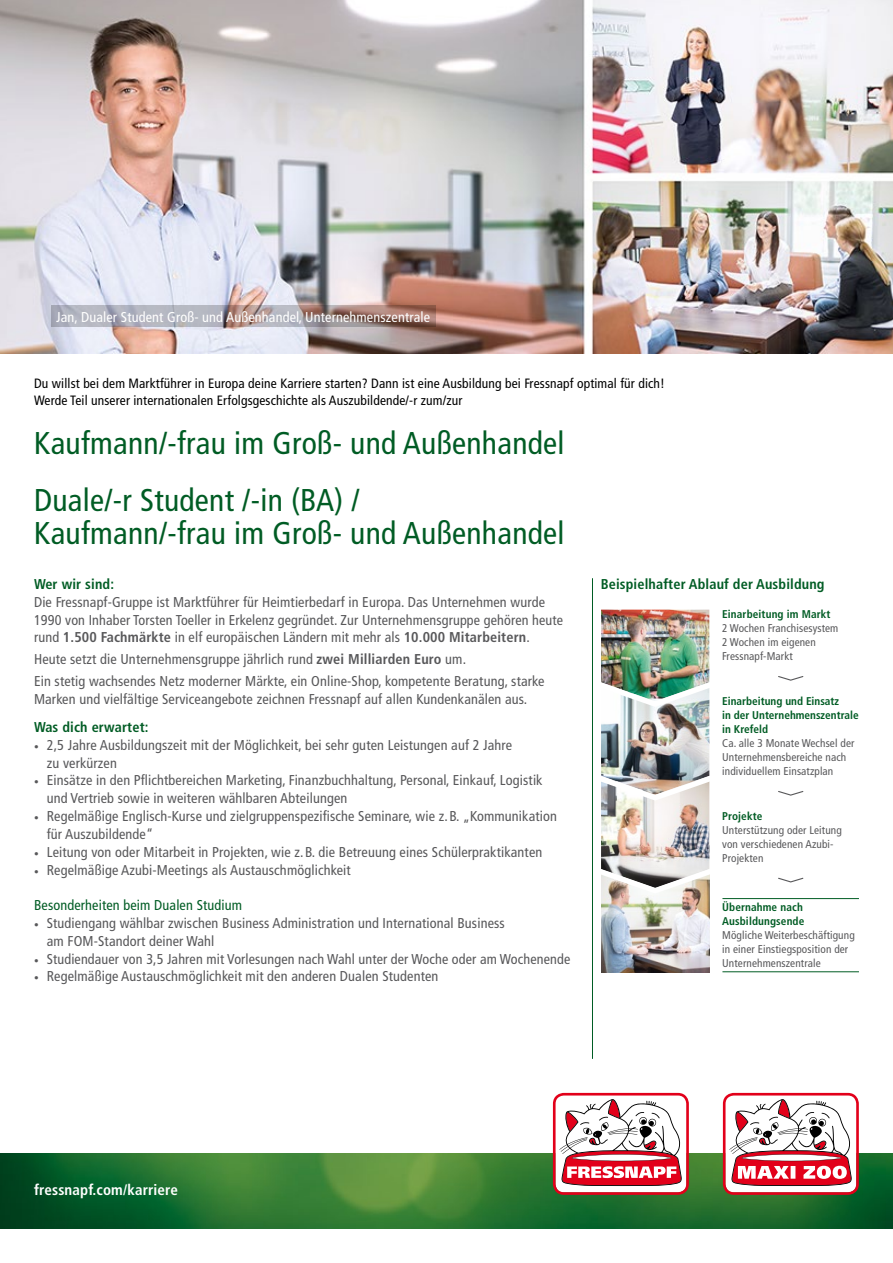
<style>
.page{position:relative;width:893px;height:1263px;background:#fff}
.page>*{position:absolute;margin:0;border:0;box-sizing:border-box;transform-origin:0 0}
.Stellenanzeige_Headl{font:condensed 31.5px/33px "Frutiger LT Pro";letter-spacing:.01em;color:#005c24}
.t1{font:700 condensed 15px "Frutiger LT Pro";letter-spacing:.01em;color:#fff}
.Stellenanzeige_Bulle{font:condensed 14.25px/17.9px "Frutiger LT Pro";letter-spacing:.01em;color:#58585a}
.Stellenanzeige_Subhe{font:700 condensed 14.25px "Frutiger LT Pro";letter-spacing:.01em;color:#005c24}
.Stellenanzeige_Name{font:condensed 14.25px "Frutiger LT Pro";letter-spacing:.01em;color:#fff}
.Stellenanzeige_Bulle-2{font:condensed 14.25px "Frutiger LT Pro";letter-spacing:.01em;color:#005c24}
.Stellenanzeige_Copy{font:condensed 13.5px/16.8px "Frutiger LT Pro";letter-spacing:.01em;color:#000}
.Stellenanzeige_Margi{font:condensed 11.25px/14.1px "Frutiger LT Pro";letter-spacing:.01em;color:#58585a}
.s1{font-weight:700}
.s2{font-weight:700;font-size:9.3px}
.s3{font-weight:700;color:#005c24}
</style>
<div class="page">
<img style="left:0;top:1153px;width:893px;height:76px">
<hr style="left:592px;top:578px;width:1px;height:481px;background:#005c24">
<img style="left:0;top:0;width:893px;height:354px">
<svg style="left:51px;top:306px;width:384px;height:21px;background:#a5989a"></svg>
<img style="left:601px;top:896px;width:108px;height:76px">
<img style="left:601px;top:803px;width:108px;height:61px">
<img style="left:601px;top:710px;width:108px;height:61px">
<img style="left:601px;top:610px;width:108px;height:67px">
<img style="left:601px;top:677px;width:109px;height:33px">
<img style="left:601px;top:771px;width:109px;height:32px">
<svg style="left:601px;top:864px;width:109px;height:32px"></svg>
<hr style="left:722px;top:971px;width:137px;height:1px;background:#005c24">
<hr style="left:722px;top:898px;width:137px;height:1px;background:#005c24">
<svg style="left:778px;top:791px;width:26px;height:5px"></svg>
<svg style="left:778px;top:877px;width:26px;height:6px"></svg>
<svg style="left:778px;top:676px;width:26px;height:5px"></svg>
<svg style="left:723px;top:1093px;width:136px;height:102px"></svg>
<svg style="left:553px;top:1093px;width:136px;height:102px"></svg>
<p class="Stellenanzeige_Name" style="left:56px;top:309px;width:375px">Jan, Dualer Student Groß- und Außenhandel, Unternehmenszentrale</p>
<p class="Stellenanzeige_Copy" style="left:34px;top:375px;width:632px">Du willst bei dem Marktführer in Europa deine Karriere starten? Dann ist eine Ausbildung bei Fressnapf optimal für dich!<br>Werde Teil unserer internationalen Erfolgsgeschichte als Auszubildende/-r zum/zur</p>
<p class="Stellenanzeige_Headl" style="left:34px;top:427px;width:532px">Kaufmann/-frau im Groß- und Außenhandel</p>
<p class="Stellenanzeige_Headl" style="left:34px;top:484px;width:532px">Duale/-r Student /-in (BA) /<br>Kaufmann/-frau im Groß- und Außenhandel</p>
<p class="Stellenanzeige_Subhe" style="left:34px;top:575px;width:82px">Wer wir sind:</p>
<p class="Stellenanzeige_Bulle" style="left:34px;top:593px;width:531px">Die Fressnapf-Gruppe ist Marktführer für Heimtierbedarf in Europa. Das Unternehmen wurde<br>1990 von Inhaber Torsten Toeller in Erkelenz gegründet. Zur Unternehmensgruppe gehören heute rund <span class="s1">1.500 Fachmärkte</span> in elf europäischen Ländern mit mehr als <span class="s1">10.000 Mitarbeitern</span>.</p>
<p class="Stellenanzeige_Bulle" style="left:34px;top:651px;width:434px">Heute setzt die Unternehmensgruppe jährlich rund <span class="s1">zwei Milliarden Euro</span> um.</p>
<p class="Stellenanzeige_Bulle" style="left:34px;top:673px;width:512px">Ein stetig wachsendes Netz moderner Märkte, ein Online-Shop, kompetente Beratung, starke<br>Marken und vielfältige Serviceangebote zeichnen Fressnapf auf allen Kundenkanälen aus.</p>
<p class="Stellenanzeige_Subhe" style="left:34px;top:719px;width:116px">Was dich erwartet:</p>
<p class="Stellenanzeige_Bulle" style="left:47px;top:736px;width:467px;text-indent:-13px"><span class="s2">•</span> 2,5 Jahre Ausbildungszeit mit der Möglichkeit, bei sehr guten Leistungen auf 2 Jahre zu verkürzen</p>
<p class="Stellenanzeige_Bulle" style="left:47px;top:772px;width:497px;text-indent:-13px"><span class="s2">•</span> Einsätze in den Pflichtbereichen Marketing, Finanzbuchhaltung, Personal, Einkauf, Logistik und Vertrieb sowie in weiteren wählbaren Abteilungen</p>
<p class="Stellenanzeige_Bulle" style="left:47px;top:807px;width:512px;text-indent:-13px"><span class="s2">•</span> Regelmäßige Englisch-Kurse und zielgruppenspezifische Seminare, wie z.B. „Kommunikation für Auszubildende“</p>
<p class="Stellenanzeige_Bulle" style="left:34px;top:843px;width:510px"><span class="s2">•</span> Leitung von oder Mitarbeit in Projekten, wie z.B. die Betreuung eines Schülerpraktikanten</p>
<p class="Stellenanzeige_Bulle" style="left:34px;top:861px;width:318px"><span class="s2">•</span> Regelmäßige Azubi-Meetings als Austauschmöglichkeit</p>
<p class="Stellenanzeige_Bulle-2" style="left:34px;top:897px;width:210px">Besonderheiten beim Dualen Studium</p>
<p class="Stellenanzeige_Bulle" style="left:47px;top:914px;width:460px;text-indent:-13px"><span class="s2">•</span> Studiengang wählbar zwischen Business Administration und International Business am FOM-Standort deiner Wahl</p>
<p class="Stellenanzeige_Bulle" style="left:34px;top:950px;width:538px"><span class="s2">•</span> Studiendauer von 3,5 Jahren mit Vorlesungen nach Wahl unter der Woche oder am Wochenende</p>
<p class="Stellenanzeige_Bulle" style="left:34px;top:968px;width:406px"><span class="s2">•</span> Regelmäßige Austauschmöglichkeit mit den anderen Dualen Studenten</p>
<p class="Stellenanzeige_Subhe" style="left:601px;top:575px;width:225px">Beispielhafter Ablauf der Ausbildung</p>
<p class="Stellenanzeige_Margi" style="left:722px;top:607px;width:118px"><span class="s3">Einarbeitung im Markt<br></span>2 Wochen Franchisesystem<br>2 Wochen im eigenen<br>Fressnapf-Markt</p>
<p class="Stellenanzeige_Margi" style="left:722px;top:694px;width:138px"><span class="s3">Einarbeitung und Einsatz<br>in der Unternehmenszentrale in Krefeld<br></span>Ca. alle 3 Monate Wechsel der<br>Unternehmensbereiche nach individuellem Einsatzplan</p>
<p class="Stellenanzeige_Margi" style="left:722px;top:809px;width:121px"><span class="s3">Projekte<br></span>Unterstützung oder Leitung von verschiedenen Azubi-<br>Projekten</p>
<p class="Stellenanzeige_Margi" style="left:722px;top:900px;width:134px"><span class="s3">Übernahme nach<br>Ausbildungsende<br></span>Mögliche Weiterbeschäftigung in einer Einstiegsposition der<br>Unternehmenszentrale</p>
<p class="t1" style="left:34px;top:1181px;width:145px">fressnapf.com/karriere</p>
</div>
